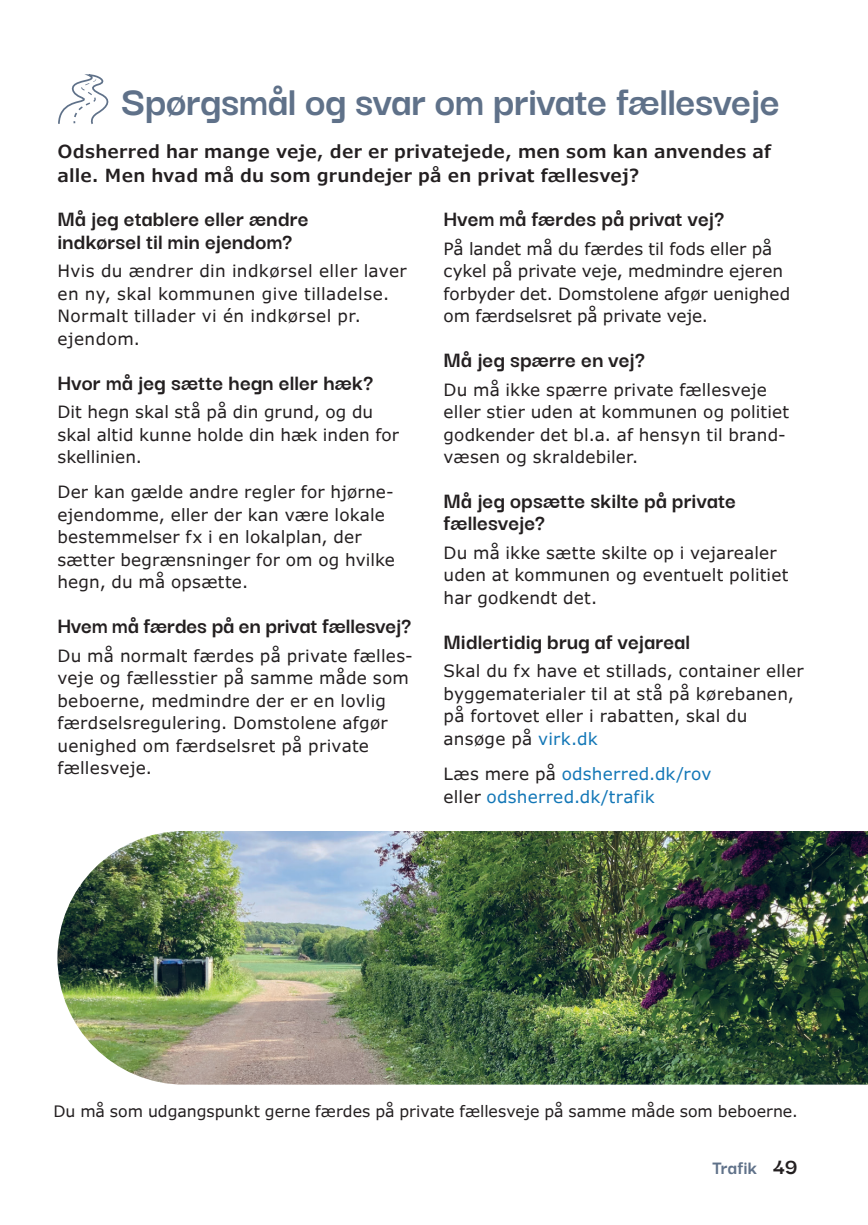
<style>
.page{position:relative;width:868px;height:1225px;background:#fff}
.page>*{position:absolute;margin:0;border:0;box-sizing:border-box;transform-origin:0 0}
.Overskrift{font:700 43.88px "Darker Grotesque";letter-spacing:-.01em;color:#5f7189}
.t1{font:700 23.62px/22.5px "Darker Grotesque";letter-spacing:.005em;color:#231f20}
.KAPITEL_i_bunden{font:700 20.25px "Darker Grotesque";letter-spacing:.01em;color:#5f7189}
.Teaser{font:600 18px/23.6px "Verdana Pro";letter-spacing:.01em;color:#231f20}
.Brød{font:16.88px/22.5px "Verdana Pro";letter-spacing:.01em;color:#231f20}
.Brød-2{font:16.88px/22.5px "Verdana Pro";letter-spacing:.015em;color:#1377b7}
.Billedtekst{font:15.75px "Verdana Pro";color:#231f20}
.s1{color:#1377b7}
.s2{color:#231f20}
</style>
<div class="page">
<svg style="left:58px;top:75px;width:50px;height:49px"></svg>
<img style="left:57px;top:831px;width:810px;height:253px">
<p class="Overskrift" style="left:121px;top:69px;width:660px">Spørgsmål og svar om private fællesveje</p>
<p class="Teaser" style="left:57px;top:140px;width:715px">Odsherred har mange veje, der er privatejede, men som kan anvendes af alle. Men hvad må du som grundejer på en privat fællesvej?</p>
<h3 class="t1" style="left:57px;top:206px;width:253px">Må jeg etablere eller ændre indkørsel til min ejendom?</h3>
<p class="Brød" style="left:57px;top:260px;width:351px">Hvis du ændrer din indkørsel eller laver en ny, skal kommunen give tilladelse.<br>Normalt tillader vi én indkørsel pr. ejendom.</p>
<h3 class="t1" style="left:57px;top:369px;width:317px">Hvor må jeg sætte hegn eller hæk?</h3>
<p class="Brød" style="left:57px;top:401px;width:343px">Dit hegn skal stå på din grund, og du skal altid kunne holde din hæk inden for skellinien.</p>
<p class="Brød" style="left:57px;top:481px;width:339px">Der kan gælde andre regler for hjørne&shy;ejendomme, eller der kan være lokale bestemmelser fx i en lokalplan, der sætter begrænsninger for om og hvilke hegn, du må opsætte.</p>
<h3 class="t1" style="left:57px;top:613px;width:355px">Hvem må færdes på en privat fællesvej?</h3>
<p class="Brød" style="left:57px;top:644px;width:357px">Du må normalt færdes på private fælles&shy;veje og fællesstier på samme måde som beboerne, medmindre der er en lovlig færdselsregulering. Domstolene afgør uenighed om færdselsret på private fællesveje.</p>
<h3 class="t1" style="left:443px;top:206px;width:282px">Hvem må færdes på privat vej?</h3>
<p class="Brød" style="left:443px;top:238px;width:348px">På landet må du færdes til fods eller på cykel på private veje, medmindre ejeren forbyder det. Domstolene afgør uenighed om færdselsret på private veje.</p>
<h3 class="t1" style="left:443px;top:347px;width:203px">Må jeg spærre en vej?</h3>
<p class="Brød" style="left:443px;top:378px;width:347px">Du må ikke spærre private fællesveje eller stier uden at kommunen og politiet godkender det bl.a. af hensyn til brand&shy;væsen og skraldebiler.</p>
<h3 class="t1" style="left:443px;top:488px;width:294px">Må jeg opsætte skilte på private fællesveje?</h3>
<p class="Brød" style="left:443px;top:542px;width:346px">Du må ikke sætte skilte op i vejarealer uden at kommunen og eventuelt politiet har godkendt det.</p>
<h3 class="t1" style="left:443px;top:628px;width:248px">Midlertidig brug af vejareal</h3>
<p class="Brød" style="left:443px;top:660px;width:361px">Skal du fx have et stillads, container eller byggematerialer til at stå på kørebanen, på fortovet eller i rabatten, skal du ansøge på <span class="s1">virk.dk</span></p>
<p class="Brød-2" style="left:443px;top:763px;width:269px"><span class="s2">Læs mere på</span> odsherred.dk/rov <span class="s2">eller</span> odsherred.dk/trafik</p>
<p class="Billedtekst" style="left:53px;top:1101px;width:746px">Du må som udgangspunkt gerne færdes på private fællesveje på samme måde som beboerne.</p>
<p class="KAPITEL_i_bunden" style="left:712px;top:1152px;width:46px">Trafik</p>
<h2 class="t1" style="left:772px;top:1153px;width:27px">49</h2>
</div>
